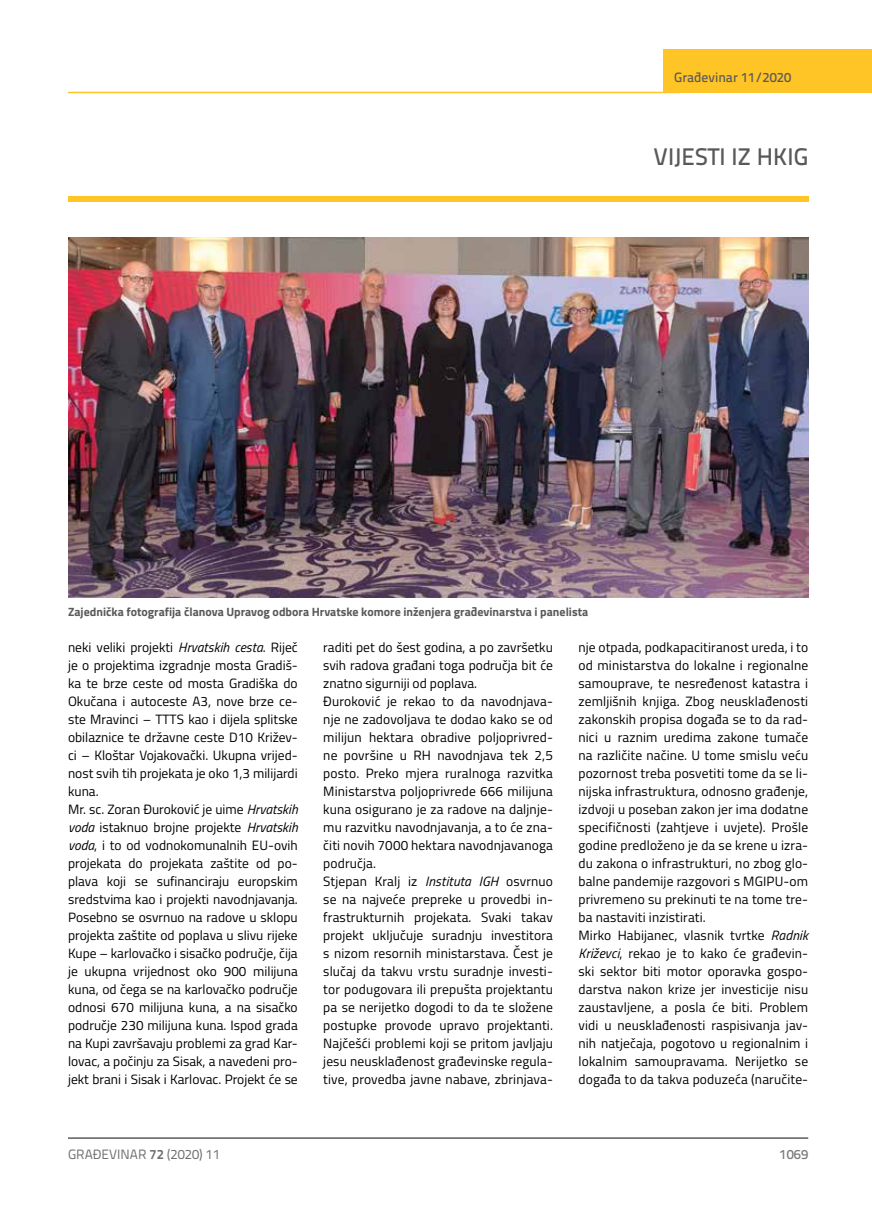
<style>
.page{position:relative;width:872px;height:1212px;background:#fff}
.page>*{position:absolute;margin:0;border:0;box-sizing:border-box;transform-origin:0 0}
.t1{font:500 24px "Titillium Text 22 L";color:#58595b}
.t2{font:13.5px/18px "Titillium";letter-spacing:.01em;color:#000}
.t3{font:13.5px "Titillium Text 22 L";color:#6d6e71}
.t4{font:500 13.5px "Titillium Text 22 L";color:#58595b}
.t5{font:500 13.5px "Titillium Text 22 L";color:#797a7d}
.t6{font:700 12px "Titillium";color:#58595b}
.s1{font-style:italic}
.s2{font-weight:700}
</style>
<div class="page">
<hr style="left:68px;top:1138px;width:740px;height:1px;background:#58595b">
<hr style="left:68px;top:92px;width:612px;height:1px;background:#ffc425">
<div style="left:663px;top:49px;width:209px;height:44px;background:#ffc425"></div>
<div style="left:68px;top:196px;width:740px;height:5px;background:#ffc425"></div>
<img style="left:68px;top:238px;width:740px;height:360px">
<p class="t4" style="left:674px;top:67px;width:118px">Građevinar 11/2020</p>
<h1 class="t1" style="left:653px;top:138px;width:156px">VIJESTI IZ HKIG</h1>
<p class="t6" style="left:68px;top:603px;width:521px">Zajednička fotografija članova Upravog odbora Hrvatske komore inženjera građevinarstva i panelista</p>
<p class="t2" style="left:68px;top:638px;width:231px">neki veliki projekti <span class="s1">Hrvatskih cesta</span>. Riječ je o projektima izgradnje mosta Gradiš&shy;ka te brze ceste od mosta Gradiška do Okučana i autoceste A3, nove brze ce&shy;ste Mravinci – TTTS kao i dijela splitske obilaznice te državne ceste D10 Križev&shy;ci – Kloštar Vojakovački. Ukupna vrijed&shy;nost svih tih projekata je oko 1,3 milijardi kuna.<br>Mr. sc. Zoran Đuroković je uime <span class="s1">Hrvatskih voda</span> istaknuo brojne projekte <span class="s1">Hrvatskih voda</span>, i to od vodnokomunalnih EU-ovih projekata do projekata zaštite od po&shy;plava koji se sufinanciraju europskim sredstvima kao i projekti navodnjavanja.<br>Posebno se osvrnuo na radove u sklopu projekta zaštite od poplava u slivu rijeke Kupe – karlovačko i sisačko područje, čija je ukupna vrijednost oko 900 milijuna kuna, od čega se na karlovačko područje odnosi 670 milijuna kuna, a na sisačko područje 230 milijuna kuna. Ispod grada na Kupi završavaju problemi za grad Kar&shy;lovac, a počinju za Sisak, a navedeni pro&shy;jekt brani i Sisak i Karlovac. Projekt će se</p>
<p class="t2" style="left:323px;top:637px;width:231px">raditi pet do šest godina, a po završetku svih radova građani toga područja bit će znatno sigurniji od poplava.<br>Đuroković je rekao to da navodnjava&shy;nje ne zadovoljava te dodao kako se od milijun hektara obradive poljoprivred&shy;ne površine u RH navodnjava tek 2,5 posto. Preko mjera ruralnoga razvitka Ministarstva poljoprivrede 666 milijuna kuna osigurano je za radove na daljnje&shy;mu razvitku navodnjavanja, a to će zna&shy;čiti novih 7000 hektara navodnjavanoga područja.<br>Stjepan Kralj iz <span class="s1">Instituta IGH</span> osvrnuo se na najveće prepreke u provedbi in&shy;frastrukturnih projekata. Svaki takav projekt uključuje suradnju investitora s nizom resornih ministarstava. Čest je slučaj da takvu vrstu suradnje investi&shy;tor podugovara ili prepušta projektantu pa se nerijetko dogodi to da te složene postupke provode upravo projektanti.<br>Najčešći problemi koji se pritom javljaju jesu neusklađenost građevinske regula&shy;tive, provedba javne nabave, zbrinjava-</p>
<p class="t2" style="left:578px;top:637px;width:231px">nje otpada, podkapacitiranost ureda, i to od ministarstva do lokalne i regionalne samouprave, te nesređenost katastra i zemljišnih knjiga. Zbog neusklađenosti zakonskih propisa događa se to da rad&shy;nici u raznim uredima zakone tumače na različite načine. U tome smislu veću pozornost treba posvetiti tome da se li&shy;nijska infrastruktura, odnosno građenje, izdvoji u poseban zakon jer ima dodatne specifičnosti (zahtjeve i uvjete). Prošle godine predloženo je da se krene u izra&shy;du zakona o infrastrukturi, no zbog glo&shy;balne pandemije razgovori s MGIPU-om privremeno su prekinuti te na tome tre&shy;ba nastaviti inzistirati.<br>Mirko Habijanec, vlasnik tvrtke <span class="s1">Radnik Križevci</span>, rekao je to kako će građevin&shy;ski sektor biti motor oporavka gospo&shy;darstva nakon krize jer investicije nisu zaustavljene, a posla će biti. Problem vidi u neusklađenosti raspisivanja jav&shy;nih natječaja, pogotovo u regionalnim i lokalnim samoupravama. Nerijetko se događa to da takva poduzeća (naručite-</p>
<p class="t3" style="left:68px;top:1144px;width:154px">GRAĐEVINAR <span class="s2">72</span> (2020) 11</p>
<p class="t5" style="left:779px;top:1144px;width:30px">1069</p>
</div>
